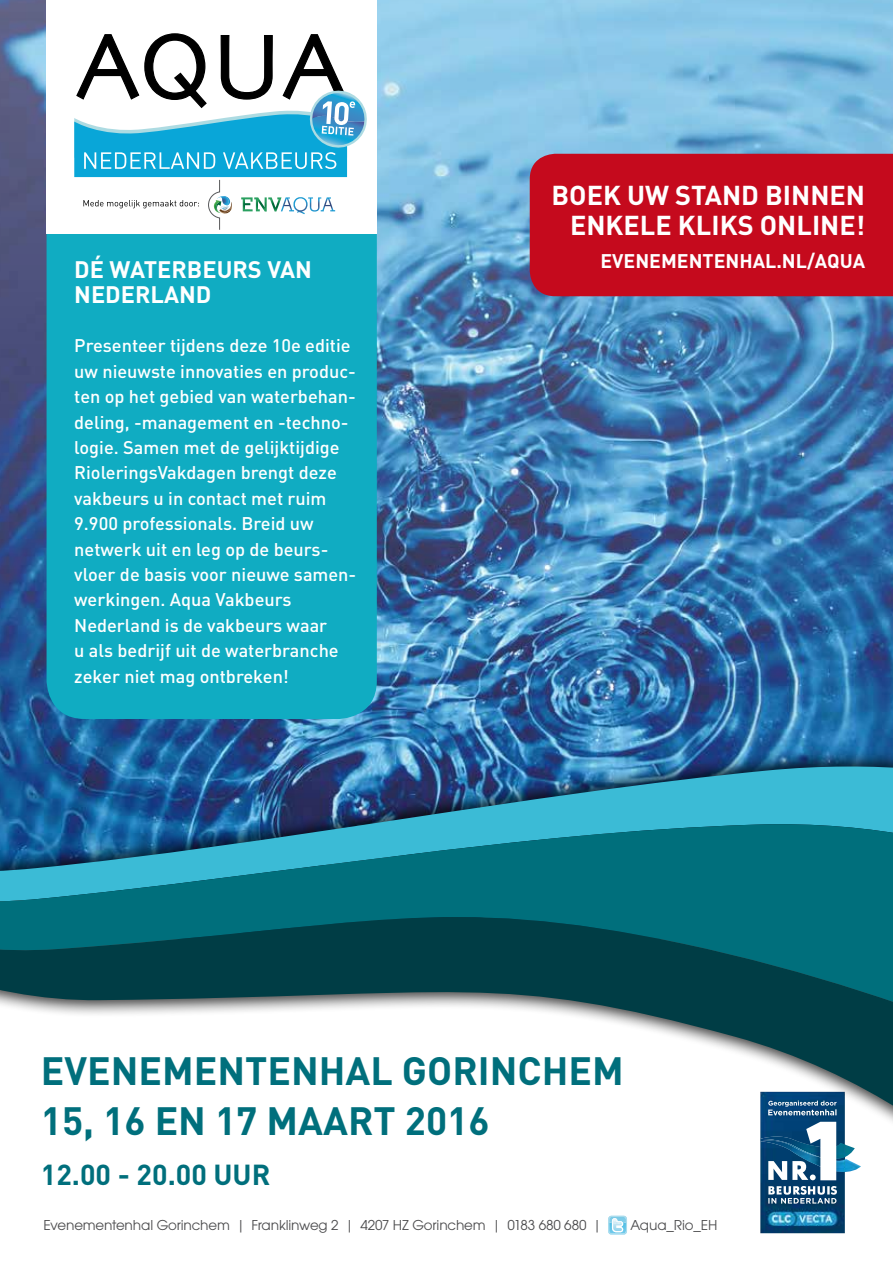
<style>
.page{position:relative;width:893px;height:1263px;background:#fff}
.page>*{position:absolute;margin:0;border:0;box-sizing:border-box;transform-origin:0 0}
.t1{font:700 39px/50.1px "DIN";color:#006f7c}
.t2{font:700 28.65px "DIN";color:#006f7c}
.t3{font:700 27px/30px "DIN";color:#fff;text-align:right}
.t4{font:700 23.55px/25.3px "DIN";color:#fff}
.t5{font:700 19.5px "DIN";color:#fff}
.t6{font:500 18.15px/25.3px "DIN";color:#fff}
.t7{font:15px "Avant Garde Gothic Itc T";letter-spacing:-.01em;color:#4b4b4d}
</style>
<div class="page">
<img style="left:0;top:0;width:893px;height:747px">
<div style="left:0;top:747px;width:893px;height:516px;background:#000;opacity:.75"></div>
<svg style="left:0;top:1114px;width:893px;height:149px"></svg>
<img style="left:0;top:766px;width:893px;height:40px">
<svg style="left:0;top:806px;width:893px;height:308px"></svg>
<img style="left:845px;top:1092px;width:16px;height:141px">
<img style="left:760px;top:1092px;width:85px;height:141px">
<img style="left:768px;top:1100px;width:68px;height:7px">
<img style="left:768px;top:1198px;width:68px;height:5px">
<img style="left:760px;top:1136px;width:85px;height:3px">
<img style="left:845px;top:1139px;width:16px;height:33px">
<img style="left:760px;top:1139px;width:85px;height:33px">
<img style="left:760px;top:1139px;width:8px;height:19px">
<img style="left:768px;top:1122px;width:69px;height:73px">
<div style="left:47px;top:183px;width:330px;height:536px;background:#10acc2;border-radius:38px"></div>
<div style="left:47px;top:0;width:330px;height:234px;background:#fff"></div>
<svg style="left:74px;top:33px;width:293px;height:197px"></svg>
<div style="left:530px;top:154px;width:363px;height:142px;background:#c50a1d"></div>
<svg style="left:608px;top:1216px;width:19px;height:18px"></svg>
<p class="t4" style="left:74px;top:256px;width:239px">DÉ WATERBEURS VAN<br>NEDERLAND</p>
<p class="t6" style="left:74px;top:332px;width:284px">Presenteer tijdens deze 10e editie uw nieuwste innovaties en produc&shy;ten op het gebied van waterbehan&shy;deling, -management en -techno&shy;logie. Samen met de gelijktijdige<br>RioleringsVakdagen brengt deze vakbeurs u in contact met ruim<br>9.900 professionals. Breid uw netwerk uit en leg op de beurs&shy;vloer de basis voor nieuwe samen&shy;werkingen. Aqua Vakbeurs<br>Nederland is de vakbeurs waar<br>u als bedrijf uit de waterbranche zeker niet mag ontbreken!</p>
<h3 class="t3" style="left:551px;top:179px;width:315px">BOEK UW STAND BINNEN<br>ENKELE KLIKS ONLINE!</h3>
<p class="t5" style="left:600px;top:248px;width:266px">EVENEMENTENHAL.NL/AQUA</p>
<h1 class="t1" style="left:41px;top:1044px;width:584px">EVENEMENTENHAL GORINCHEM<br>15, 16 EN 17 MAART 2016</h1>
<h2 class="t2" style="left:41px;top:1156px;width:231px">12.00 - 20.00 UUR</h2>
<p class="t7" style="left:44px;top:1216px;width:559px">Evenementenhal Gorinchem | Franklinweg 2 | 4207 HZ Gorinchem | 0183 680 680 |</p>
<p class="t7" style="left:630px;top:1216px;width:88px">Aqua_Rio_EH</p>
</div>
